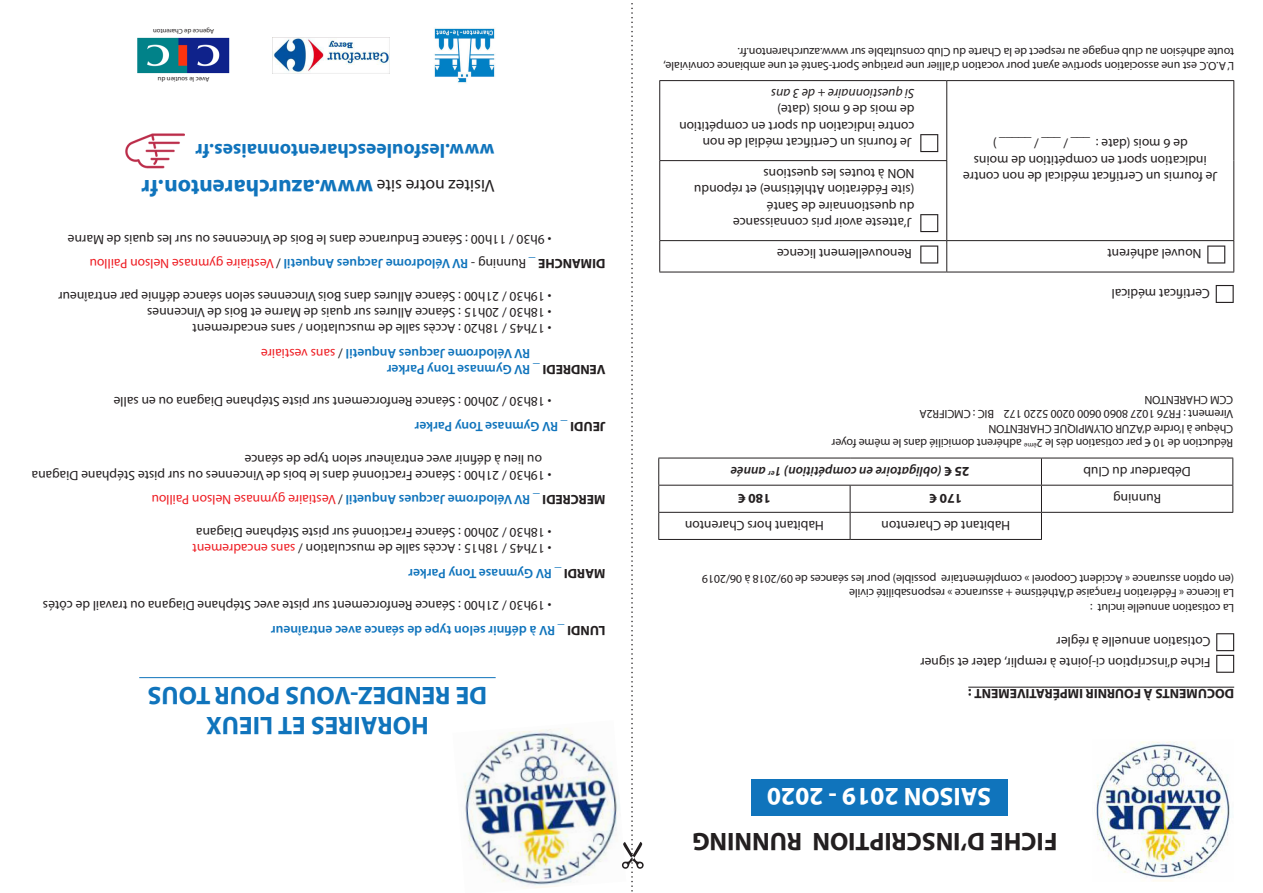
<style>
.page{position:relative;width:1263px;height:893px;background:#fff}
.page>*{position:absolute;margin:0;border:0;box-sizing:border-box;transform-origin:0 0}
.t1{font:700 25.5px/30.6px "Myriad Pro";color:#1074bc;text-align:center}
.t2{font:700 25.5px "Myriad Pro";color:#231f20}
.t3{font:700 25.5px "Myriad Pro";color:#fff}
.t4{font:700 23.1px "Myriad Pro";color:#1074bc}
.t5{font:700 19.5px "Myriad Pro";color:#1074bc}
.t6{font:17.4px "Myriad Pro";color:#231f20}
.t7{font:13.5px/16.2px "Myriad Pro";color:#231f20}
.t8{font:600 13.5px/16.2px "Myriad Pro";color:#1074bc}
.t9{font:13.5px "Myriad Pro";color:#ee1d23}
.t10{font:700 13.5px "Myriad Pro";color:#231f20}
.t11{font:italic 600 13.5px "Myriad Pro";color:#231f20}
.t12{font:12px/14.4px "Myriad Pro";letter-spacing:-.01em;color:#231f20}
.t13{font:6.75px "Myriad Pro";color:#231f20}
.s1{font-weight:700;color:#231f20}
.s2{font-weight:700;color:#1074bc}
.s3{color:#231f20}
.s4{font-weight:600;color:#1074bc}
.s5{font-weight:700}
.s6{font-weight:400;color:#231f20}
.s7{font-weight:400;color:#ee1d23}
.s8{color:#ee1d23}
.s9{font-style:italic}
.s10{font-weight:700;font-style:normal}
</style>
<div class="page">
<img style="left:463px;top:728px;width:159px;height:160px">
<hr style="left:139px;top:677px;width:357px;height:1px;background:#1074bc">
<img style="left:126px;top:133px;width:59px;height:36px">
<img style="left:272px;top:37px;width:118px;height:37px">
<img style="left:137px;top:37px;width:93px;height:37px">
<img style="left:434px;top:28px;width:61px;height:56px">
<hr style="left:968px;top:687px;width:266px;height:1px;background:#231f20">
<svg style="left:1216px;top:633px;width:18px;height:40px"></svg>
<svg style="left:1042px;top:484px;width:190px;height:28px"></svg>
<hr style="left:850px;top:539px;width:192px;height:1px;background:#231f20">
<hr style="left:658px;top:539px;width:192px;height:1px;background:#231f20">
<hr style="left:1041px;top:512px;width:192px;height:1px;background:#231f20">
<hr style="left:1041px;top:485px;width:192px;height:1px;background:#231f20">
<svg style="left:1232px;top:459px;width:1px;height:53px"></svg>
<svg style="left:658px;top:459px;width:384px;height:80px"></svg>
<hr style="left:1041px;top:458px;width:192px;height:1px;background:#231f20">
<hr style="left:850px;top:458px;width:191px;height:1px;background:#231f20">
<hr style="left:658px;top:458px;width:192px;height:1px;background:#231f20">
<svg style="left:660px;top:81px;width:573px;height:191px"></svg>
<div style="left:660px;top:241px;width:287px;height:31px;background:#fff"></div>
<hr style="left:947px;top:272px;width:287px;height:1px;background:#231f20">
<hr style="left:1233px;top:241px;width:1px;height:31px;background:#231f20">
<hr style="left:659px;top:272px;width:288px;height:1px;background:#231f20">
<hr style="left:946px;top:241px;width:1px;height:31px;background:#231f20">
<hr style="left:659px;top:241px;width:1px;height:31px;background:#231f20">
<hr style="left:947px;top:240px;width:287px;height:1px;background:#231f20">
<hr style="left:1233px;top:161px;width:1px;height:79px;background:#231f20">
<hr style="left:659px;top:240px;width:288px;height:1px;background:#231f20">
<hr style="left:946px;top:161px;width:1px;height:79px;background:#231f20">
<hr style="left:659px;top:161px;width:1px;height:79px;background:#231f20">
<hr style="left:1233px;top:81px;width:1px;height:80px;background:#231f20">
<hr style="left:659px;top:160px;width:288px;height:1px;background:#231f20">
<hr style="left:946px;top:81px;width:1px;height:79px;background:#231f20">
<hr style="left:659px;top:81px;width:1px;height:79px;background:#231f20">
<hr style="left:947px;top:80px;width:287px;height:1px;background:#231f20">
<hr style="left:659px;top:80px;width:288px;height:1px;background:#231f20">
<svg style="left:1207px;top:246px;width:18px;height:18px"></svg>
<svg style="left:920px;top:246px;width:18px;height:18px"></svg>
<svg style="left:920px;top:214px;width:18px;height:18px"></svg>
<svg style="left:920px;top:134px;width:18px;height:18px"></svg>
<svg style="left:1216px;top:285px;width:18px;height:18px"></svg>
<img style="left:1096px;top:741px;width:135px;height:140px">
<div style="left:751px;top:779px;width:256px;height:37px;background:#1074bc"></div>
<svg style="left:622px;top:3px;width:22px;height:889px"></svg>
<p class="t13" style="left:214px;top:36px;width:63px;rotate:-180deg">Agence de Charenton</p>
<p class="t13" style="left:209px;top:83px;width:53px;rotate:-180deg">Avec le soutien du</p>
<p class="t5" style="left:495px;top:163px;width:301px;rotate:-180deg">www.lesfouleescharentonnaises.fr</p>
<p class="t4" style="left:373px;top:203px;width:233px;rotate:-180deg">www.azurcharenton.fr</p>
<p class="t6" style="left:495px;top:197px;width:119px;rotate:-180deg">Visitez notre site</p>
<p class="t7" style="left:551px;top:247px;width:485px;rotate:-180deg">• 9h30 / 11h00 : Séance Endurance dans le Bois de Vincennes ou sur les quais de Marne</p>
<p class="t9" style="left:605px;top:272px;width:517px;rotate:-180deg"><span class="s1">DIMANCHE</span> <span class="s2">_</span> <span class="s3">Running -</span> <span class="s4">RV Vélodrome Jacques Anquetil</span> <span class="s3">/</span> Vestiaire gymnase Nelson Paillou</p>
<p class="t7" style="left:551px;top:305px;width:495px;rotate:-180deg">• 19h30 / 21h00 : Séance Allures dans Bois Vincennes selon séance définie par entraîneur</p>
<p class="t7" style="left:551px;top:321px;width:406px;rotate:-180deg">• 18h30 / 20h15 : Séance Allures sur quais de Marne et Bois de Vincennes</p>
<p class="t7" style="left:551px;top:337px;width:361px;rotate:-180deg">• 17h45 / 18h20 : Accès salle de musculation / sans encadrement</p>
<p class="t8" style="left:530px;top:378px;width:271px;text-indent:-75px;rotate:-180deg"><span class="s1">VENDREDI</span> <span class="s5">_</span> RV Gymnase Tony Parker<br>RV Vélodrome Jacques Anquetil <span class="s6">/</span> <span class="s7">sans vestiaire</span></p>
<p class="t7" style="left:551px;top:410px;width:439px;rotate:-180deg">• 18h30 / 20h00 : Séance Renforcement sur piste Stéphane Diagana ou en salle</p>
<p class="t8" style="left:605px;top:435px;width:192px;rotate:-180deg"><span class="s1">JEUDI</span> <span class="s5">_</span> RV Gymnase Tony Parker</p>
<p class="t7" style="left:542px;top:484px;width:512px;text-indent:-10px;rotate:-180deg">• 19h30 / 21h00 : Séance Fractionné dans le bois de Vincennes ou sur piste Stéphane Diagana ou lieu à définir avec entraîneur selon type de séance</p>
<p class="t9" style="left:605px;top:508px;width:455px;rotate:-180deg"><span class="s1">MERCREDI</span> <span class="s2">_</span> <span class="s4">RV Vélodrome Jacques Anquetil</span> <span class="s3">/</span> Vestiaire gymnase Nelson Paillou</p>
<p class="t7" style="left:551px;top:541px;width:357px;rotate:-180deg">• 18h30 / 20h00 : Séance Fractionné sur piste Stéphane Diagana</p>
<p class="t7" style="left:551px;top:557px;width:361px;rotate:-180deg">• 17h45 / 18h15 : Accès salle de musculation / <span class="s8">sans encadrement</span></p>
<p class="t8" style="left:605px;top:582px;width:199px;rotate:-180deg"><span class="s1">MARDI</span> <span class="s5">_</span> RV Gymnase Tony Parker</p>
<p class="t7" style="left:551px;top:614px;width:510px;rotate:-180deg">• 19h30 / 21h00 : Séance Renforcement sur piste avec Stéphane Diagana ou travail de côtés</p>
<p class="t8" style="left:605px;top:639px;width:336px;rotate:-180deg"><span class="s1">LUNDI</span> <span class="s5">_</span> RV à définir selon type de séance avec entraîneur</p>
<p class="t1" style="left:487px;top:742px;width:341px;rotate:-180deg">HORAIRES ET LIEUX<br>DE RENDEZ-VOUS POUR TOUS</p>
<p class="t12" style="left:1234px;top:74px;width:572px;rotate:-180deg">L’ A.O.C est une association sportive ayant pour vocation d’allier une pratique Sport-Santé et une ambiance conviviale, toute adhésion au club engage au respect de la Charte du Club consultable sur www.azurcharenton.fr.</p>
<p class="t7" style="left:914px;top:151px;width:237px;rotate:-180deg">Je fournis un Certificat médial de non contre indication du sport en compétition de mois de 6 mois (date)<br><span class="s9">Si questionnaire + de 3 ans</span></p>
<p class="t7" style="left:914px;top:231px;width:222px;rotate:-180deg">J’atteste avoir pris connaissance<br>du questionnaire de Santé<br>(site Fédération Athlétisme) et répondu<br>NON à toutes les questions</p>
<p class="t7" style="left:1188px;top:152px;width:196px;rotate:-180deg">de 6 mois (date : ___ / ___ / _____ )</p>
<p class="t7" style="left:1217px;top:185px;width:256px;text-align:center;rotate:-180deg">Je fournis un Certificat médical de non contre indication sport en compétition de moins</p>
<p class="t7" style="left:912px;top:262px;width:136px;rotate:-180deg">Renouvellement licence</p>
<p class="t7" style="left:1201px;top:262px;width:96px;rotate:-180deg">Nouvel adhérent</p>
<p class="t7" style="left:1210px;top:301px;width:100px;rotate:-180deg">Certificat médical</p>
<p class="t12" style="left:1233px;top:407px;width:90px;rotate:-180deg">CCM CHARENTON</p>
<p class="t12" style="left:994px;top:422px;width:76px;rotate:-180deg">BIC : CMCIFR2A</p>
<p class="t12" style="left:1233px;top:422px;width:231px;rotate:-180deg">Virement : FR76 1027 8060 0600 0200 5220 172</p>
<p class="t12" style="left:1233px;top:436px;width:246px;rotate:-180deg">Chèque à l’ordre d’AZUR OLYMPIQUE CHARENTON</p>
<p class="t12" style="left:1233px;top:451px;width:403px;rotate:-180deg">Réduction de 10 € par cotisation dès le 2<sup>ème</sup> adhérent domicilié dans le même foyer</p>
<p class="t11" style="left:970px;top:480px;width:241px;rotate:-180deg"><span class="s10">25 €</span> (obligatoire en compétition) 1<sup>er</sup> année</p>
<p class="t7" style="left:1191px;top:479px;width:109px;rotate:-180deg">Débardeur du Club</p>
<p class="t10" style="left:771px;top:507px;width:34px;rotate:-180deg">180 €</p>
<p class="t10" style="left:962px;top:507px;width:34px;rotate:-180deg">170 €</p>
<p class="t7" style="left:1161px;top:506px;width:49px;rotate:-180deg">Running</p>
<p class="t7" style="left:824px;top:534px;width:141px;rotate:-180deg">Habitant hors Charenton</p>
<p class="t7" style="left:1010px;top:534px;width:130px;rotate:-180deg">Habitant de Charenton</p>
<p class="t12" style="left:1234px;top:615px;width:534px;rotate:-180deg">La cotisation annuelle inclut :<br>La licence « Fédération Française d’Athétisme + assurance » responsabilité civile<br>(en option assurance « Accident Cooporel » complémentaire possible) pour les séances de 09/2018 à 06/2019</p>
<p class="t7" style="left:1210px;top:650px;width:155px;rotate:-180deg">Cotisation annuelle à régler</p>
<p class="t7" style="left:1210px;top:671px;width:292px;rotate:-180deg">Fiche d’inscription ci-jointe à remplir, dater et signer</p>
<p class="t10" style="left:1234px;top:702px;width:267px;rotate:-180deg">DOCUMENTS À FOURNIR IMPÉRATIVEMENT :</p>
<p class="t3" style="left:991px;top:813px;width:226px;rotate:-180deg">SAISON 2019 - 2020</p>
<p class="t2" style="left:1057px;top:858px;width:367px;rotate:-180deg">FICHE D’INSCRIPTION RUNNING</p>
</div>
